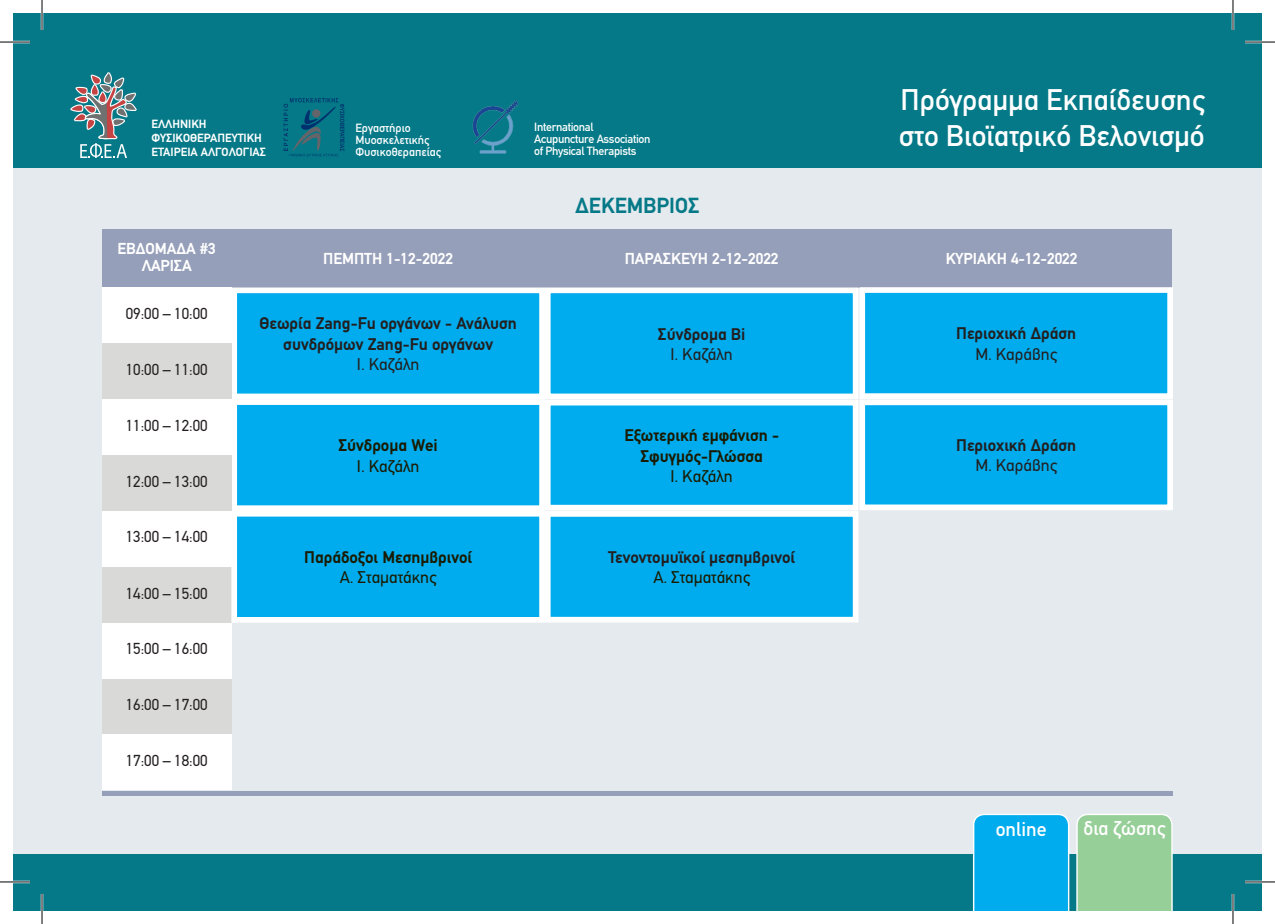
<style>
.page{position:relative;width:1275px;height:924px;background:#fff}
.page>*{position:absolute;margin:0;border:0;box-sizing:border-box;transform-origin:0 0}
.t1{font:500 30px/36px "PF Din Text";color:#fff}
.t2{font:700 22px "PF Din Text";color:#057987}
.t3{font:500 20px "PF Din Text";color:#fff}
.t4{font:700 17px/20.4px "PF Din Text";color:#231f20;text-align:center}
.t5{font:700 17px/20.4px "PF Din Text";color:#1b1a00;text-align:center}
.t6{font:17px "PF Din Text";color:#1b1a00}
.t7{font:17px "PF Din Text";color:#231f20}
.t8{font:16px "PF Din Text";color:#231f20}
.t9{font:700 16px/16px "PF Din Text";color:#fff;text-align:center}
.t10{font:500 12px/12px "PF Din Text";letter-spacing:-.025em;color:#fff}
.t11{font:700 12px/14px "PF Din Text";color:#fff}
.t12{font:500 12px/12px "PF Din Text";color:#fff}
</style>
<div class="page">
<div style="left:14px;top:14px;width:1247px;height:895px;background:#057987"></div>
<div style="left:14px;top:168px;width:1247px;height:685px;background:#e4eaee"></div>
<svg style="left:70px;top:72px;width:67px;height:86px"></svg>
<img style="left:472px;top:100px;width:47px;height:54px">
<svg style="left:284px;top:98px;width:60px;height:58px"></svg>
<div style="left:312px;top:109px;width:8px;height:9px;background:#63656a;border-radius:50%"></div>
<div style="left:973px;top:814px;width:96px;height:95px;background:#00aced"></div>
<div style="left:1076px;top:814px;width:96px;height:95px;background:#97cf98"></div>
<div style="left:545px;top:228px;width:313px;height:59px;background:#969fb9"></div>
<div style="left:102px;top:228px;width:129px;height:59px;background:#969fb9"></div>
<div style="left:858px;top:228px;width:314px;height:59px;background:#969fb9"></div>
<div style="left:231px;top:228px;width:314px;height:59px;background:#969fb9"></div>
<div style="left:231px;top:399px;width:314px;height:112px;background:#00aced;border:6px solid #fff"></div>
<div style="left:545px;top:399px;width:313px;height:111px;background:#00aced;border:6px solid #fff"></div>
<div style="left:859px;top:399px;width:314px;height:111px;background:#00aced;border:6px solid #fff"></div>
<div style="left:231px;top:287px;width:314px;height:112px;background:#00aced;border:6px solid #fff"></div>
<div style="left:545px;top:287px;width:313px;height:112px;background:#00aced;border:6px solid #fff"></div>
<div style="left:859px;top:287px;width:314px;height:112px;background:#00aced;border:6px solid #fff"></div>
<div style="left:102px;top:343px;width:129px;height:56px;background:#d9d9d8"></div>
<div style="left:102px;top:455px;width:129px;height:56px;background:#d9d9d8"></div>
<div style="left:102px;top:566px;width:129px;height:56px;background:#d9d9d8"></div>
<div style="left:102px;top:678px;width:129px;height:56px;background:#d9d9d8"></div>
<div style="left:102px;top:287px;width:129px;height:56px;background:#fff"></div>
<div style="left:102px;top:399px;width:129px;height:56px;background:#fff"></div>
<div style="left:102px;top:511px;width:129px;height:55px;background:#fff"></div>
<div style="left:102px;top:622px;width:129px;height:56px;background:#fff"></div>
<div style="left:102px;top:734px;width:129px;height:56px;background:#fff"></div>
<div style="left:545px;top:511px;width:313px;height:111px;background:#00aced;border:6px solid #fff"></div>
<div style="left:102px;top:790px;width:1070px;height:5px;background:#969fb9"></div>
<div style="left:231px;top:510px;width:314px;height:112px;background:#00aced;border:6px solid #fff"></div>
<hr style="left:0;top:41px;width:30px;height:2px;background:#fff">
<hr style="left:1245px;top:41px;width:30px;height:2px;background:#fff">
<hr style="left:0;top:880px;width:30px;height:2px;background:#fff">
<hr style="left:1245px;top:880px;width:30px;height:2px;background:#fff">
<hr style="left:41px;top:0;width:2px;height:30px;background:#fff">
<hr style="left:41px;top:893px;width:2px;height:30px;background:#fff">
<hr style="left:1231px;top:0;width:3px;height:30px;background:#fff">
<hr style="left:1231px;top:893px;width:3px;height:30px;background:#fff">
<hr style="left:0;top:42px;width:30px;height:1px;background:#000">
<hr style="left:1245px;top:42px;width:30px;height:1px;background:#000">
<hr style="left:0;top:881px;width:30px;height:1px;background:#000">
<hr style="left:1245px;top:881px;width:30px;height:1px;background:#000">
<hr style="left:42px;top:0;width:1px;height:30px;background:#000">
<hr style="left:42px;top:893px;width:1px;height:30px;background:#000">
<hr style="left:1232px;top:0;width:1px;height:30px;background:#000">
<hr style="left:1232px;top:893px;width:1px;height:30px;background:#000">
<p class="t11" style="left:151px;top:116px;width:116px">ΕΛΛΗΝΙΚΗ<br>ΦΥΣΙΚΟΘΕΡΑΠΕΥΤΙΚΗ<br>ΕΤΑΙΡΕΙΑ ΑΛΓΟΛΟΓΙΑΣ</p>
<p class="t10" style="left:534px;top:120px;width:118px">International<br>Acupuncture Association of Physical Therapists</p>
<p class="t12" style="left:355px;top:122px;width:87px">Εργαστήριο<br>Μυοσκελετικής<br>Φυσικοθεραπείας</p>
<p class="t2" style="left:575px;top:193px;width:125px">ΔΕΚΕΜΒΡΙΟΣ</p>
<h1 class="t1" style="left:899px;top:82px;width:307px">Πρόγραμμα Εκπαίδευσης στο Βιοϊατρικό Βελονισμό</h1>
<p class="t9" style="left:117px;top:241px;width:100px">ΕΒΔΟΜΑΔΑ #3<br>ΛΑΡΙΣΑ</p>
<p class="t8" style="left:126px;top:304px;width:83px">09:00 – 10:00</p>
<p class="t8" style="left:126px;top:360px;width:83px">10:00 – 11:00</p>
<p class="t8" style="left:126px;top:415px;width:83px">11:00 – 12:00</p>
<p class="t8" style="left:126px;top:471px;width:83px">12:00 – 13:00</p>
<p class="t8" style="left:126px;top:527px;width:83px">13:00 – 14:00</p>
<p class="t8" style="left:126px;top:583px;width:83px">14:00 – 15:00</p>
<p class="t8" style="left:126px;top:639px;width:83px">15:00 – 16:00</p>
<p class="t8" style="left:126px;top:695px;width:83px">16:00 – 17:00</p>
<p class="t8" style="left:126px;top:751px;width:83px">17:00 – 18:00</p>
<p class="t9" style="left:323px;top:250px;width:131px">ΠΕΜΠΤΗ 1-12-2022</p>
<p class="t9" style="left:624px;top:250px;width:155px">ΠΑΡΑΣΚΕΥΗ 2-12-2022</p>
<p class="t9" style="left:945px;top:250px;width:133px">ΚΥΡΙΑΚΗ 4-12-2022</p>
<p class="t4" style="left:259px;top:313px;width:259px">Θεωρία Zang-Fu οργάνων - Ανάλυση συνδρόμων Zang-Fu οργάνων</p>
<p class="t7" style="left:357px;top:354px;width:64px">Ι. Καζάλη</p>
<p class="t5" style="left:338px;top:435px;width:101px">Σύνδρομα Wei</p>
<p class="t6" style="left:357px;top:456px;width:64px">Ι. Καζάλη</p>
<p class="t5" style="left:304px;top:546px;width:169px">Παράδοξοι Μεσημβρινοί</p>
<p class="t6" style="left:340px;top:567px;width:98px">Α. Σταματάκης</p>
<p class="t4" style="left:658px;top:323px;width:89px">Σύνδρομα Bi</p>
<p class="t7" style="left:670px;top:344px;width:64px">Ι. Καζάλη</p>
<p class="t5" style="left:624px;top:425px;width:156px">Εξωτερική εμφάνιση -<br>Σφυγμός-Γλώσσα</p>
<p class="t6" style="left:670px;top:466px;width:64px">Ι. Καζάλη</p>
<p class="t4" style="left:608px;top:546px;width:188px">Τενοντομυϊκοί μεσημβρινοί</p>
<p class="t6" style="left:653px;top:567px;width:98px">Α. Σταματάκης</p>
<p class="t4" style="left:956px;top:323px;width:122px">Περιοχική Δράση</p>
<p class="t7" style="left:975px;top:344px;width:83px">Μ. Καράβης</p>
<p class="t4" style="left:956px;top:435px;width:122px">Περιοχική Δράση</p>
<p class="t7" style="left:975px;top:455px;width:83px">Μ. Καράβης</p>
<p class="t3" style="left:995px;top:817px;width:52px">online</p>
<p class="t3" style="left:1083px;top:816px;width:83px">δια ζώσης</p>
</div>
